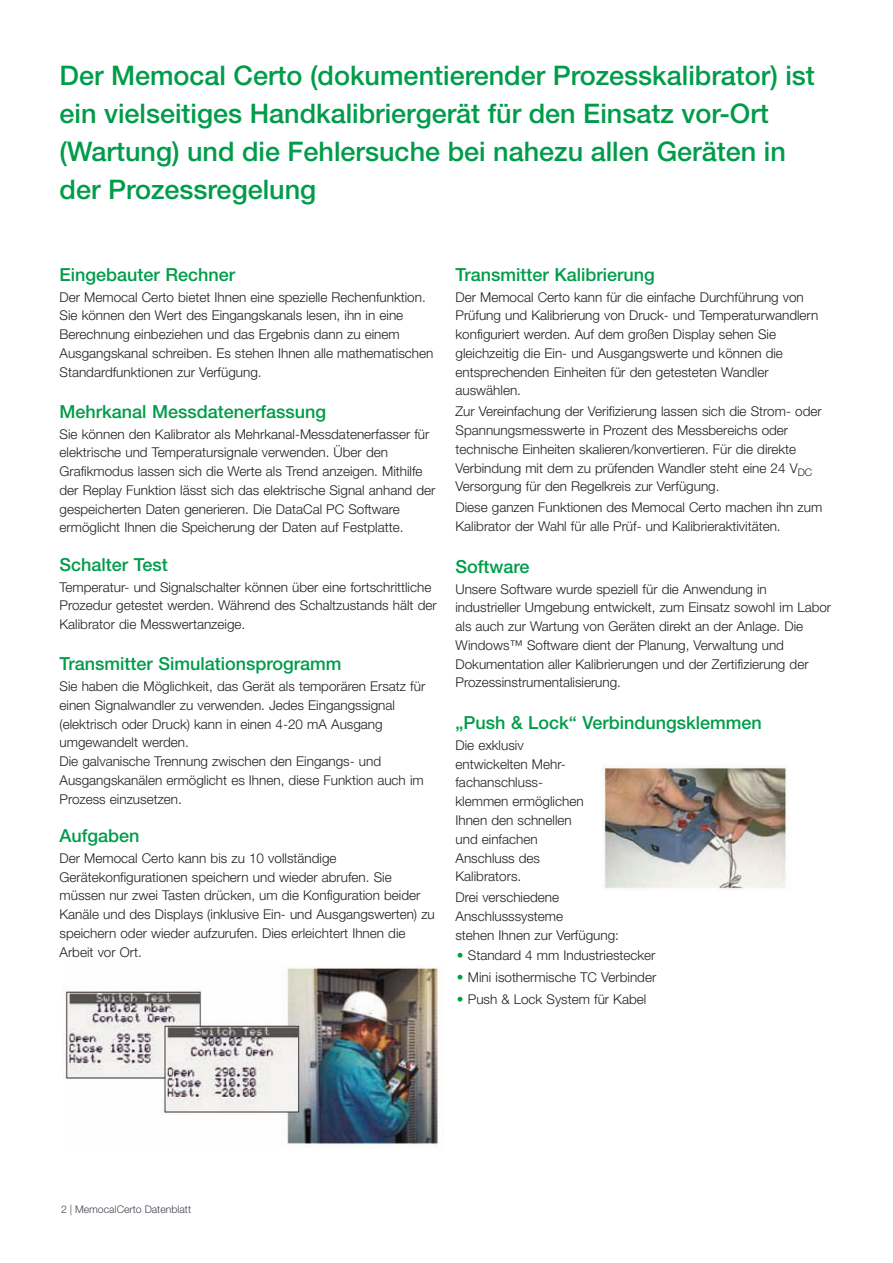
<style>
.page{position:relative;width:893px;height:1263px;background:#fff}
.page>*{position:absolute;margin:0;border:0;box-sizing:border-box;transform-origin:0 0}
.t1{font:500 27px/37.8px "Helvetica Neue";color:#009c4a}
.t2{font:500 18px "Helvetica Neue";color:#009c4a}
.t3{font:300 13.5px/18.8px "Helvetica Neue LT Std";color:#231f20}
.t4{font:300 10.5px "Helvetica Neue LT Std";color:#3e444f}
.s1{color:#009c4a}
</style>
<div class="page">
<img style="left:63px;top:967px;width:376px;height:179px">
<img style="left:602px;top:764px;width:185px;height:127px">
<h1 class="t1" style="left:60px;top:56px;width:757px">Der Memocal Certo (dokumentierender Prozesskalibrator) ist ein vielseitiges Handkalibriergerät für den Einsatz vor-Ort (Wartung) und die Fehlersuche bei nahezu allen Geräten in der Prozessregelung</h1>
<h2 class="t2" style="left:60px;top:260px;width:177px">Eingebauter Rechner</h2>
<p class="t3" style="left:60px;top:289px;width:375px">Der Memocal Certo bietet Ihnen eine spezielle Rechenfunktion.<br>Sie können den Wert des Eingangskanals lesen, ihn in eine Berechnung einbeziehen und das Ergebnis dann zu einem Ausgangskanal schreiben. Es stehen Ihnen alle mathematischen Standardfunktionen zur Verfügung.</p>
<h2 class="t2" style="left:60px;top:397px;width:268px">Mehrkanal Messdatenerfassung</h2>
<p class="t3" style="left:60px;top:426px;width:377px">Sie können den Kalibrator als Mehrkanal-Messdatenerfasser für elektrische und Temperatursignale verwenden. Über den Grafikmodus lassen sich die Werte als Trend anzeigen. Mithilfe der Replay Funktion lässt sich das elektrische Signal anhand der gespeicherten Daten generieren. Die DataCal PC Software ermöglicht Ihnen die Speicherung der Daten auf Festplatte.</p>
<h2 class="t2" style="left:60px;top:550px;width:110px">Schalter Test</h2>
<p class="t3" style="left:60px;top:579px;width:379px">Temperatur- und Signalschalter können über eine fortschrittliche<br>Prozedur getestet werden. Während des Schaltzustands hält der<br>Kalibrator die Messwertanzeige.</p>
<h2 class="t2" style="left:60px;top:649px;width:283px">Transmitter Simulationsprogramm</h2>
<p class="t3" style="left:60px;top:678px;width:367px">Sie haben die Möglichkeit, das Gerät als temporären Ersatz für einen Signalwandler zu verwenden. Jedes Eingangssignal (elektrisch oder Druck) kann in einen 4-20 mA Ausgang umgewandelt werden.<br>Die galvanische Trennung zwischen den Eingangs- und Ausgangskanälen ermöglicht es Ihnen, diese Funktion auch im Prozess einzusetzen.</p>
<h2 class="t2" style="left:60px;top:821px;width:82px">Aufgaben</h2>
<p class="t3" style="left:60px;top:850px;width:377px">Der Memocal Certo kann bis zu 10 vollständige Gerätekonfigurationen speichern und wieder abrufen. Sie müssen nur zwei Tasten drücken, um die Konfiguration beider Kanäle und des Displays (inklusive Ein- und Ausgangswerten) zu speichern oder wieder aufzurufen. Dies erleichtert Ihnen die Arbeit vor Ort.</p>
<h2 class="t2" style="left:455px;top:260px;width:201px">Transmitter Kalibrierung</h2>
<p class="t3" style="left:455px;top:289px;width:364px">Der Memocal Certo kann für die einfache Durchführung von Prüfung und Kalibrierung von Druck- und Temperaturwandlern konfiguriert werden. Auf dem großen Display sehen Sie gleichzeitig die Ein- und Ausgangswerte und können die entsprechenden Einheiten für den getesteten Wandler auswählen.</p>
<p class="t3" style="left:455px;top:403px;width:368px">Zur Vereinfachung der Verifizierung lassen sich die Strom- oder Spannungsmesswerte in Prozent des Messbereichs oder technische Einheiten skalieren/konvertieren. Für die direkte Verbindung mit dem zu prüfenden Wandler steht eine 24 V<sub>DC </sub>Versorgung für den Regelkreis zur Verfügung.</p>
<p class="t3" style="left:455px;top:499px;width:368px">Diese ganzen Funktionen des Memocal Certo machen ihn zum<br>Kalibrator der Wahl für alle Prüf- und Kalibrieraktivitäten.</p>
<h2 class="t2" style="left:455px;top:552px;width:76px">Software</h2>
<p class="t3" style="left:455px;top:581px;width:377px">Unsere Software wurde speziell für die Anwendung in industrieller Umgebung entwickelt, zum Einsatz sowohl im Labor als auch zur Wartung von Geräten direkt an der Anlage. Die Windows™ Software dient der Planung, Verwaltung und Dokumentation aller Kalibrierungen und der Zertifizierung der Prozessinstrumentalisierung.</p>
<h2 class="t2" style="left:455px;top:708px;width:308px">„Push &amp; Lock“ Verbindungsklemmen</h2>
<p class="t3" style="left:455px;top:737px;width:130px">Die exklusiv entwickelten Mehr&shy;fachanschluss&shy;klemmen ermöglichen<br>Ihnen den schnellen und einfachen<br>Anschluss des<br>Kalibrators.</p>
<p class="t3" style="left:455px;top:889px;width:165px">Drei verschiedene<br>Anschlusssysteme<br>stehen Ihnen zur Verfügung:</p>
<p class="t3" style="left:457px;top:947px;width:200px"><span class="s1">•</span> Standard 4 mm Industriestecker</p>
<p class="t3" style="left:457px;top:969px;width:201px"><span class="s1">•</span> Mini isothermische TC Verbinder</p>
<p class="t3" style="left:457px;top:991px;width:191px"><span class="s1">•</span> Push &amp; Lock System für Kabel</p>
<p class="t4" style="left:61px;top:1205px;width:132px">2 | MemocalCerto Datenblatt</p>
</div>
